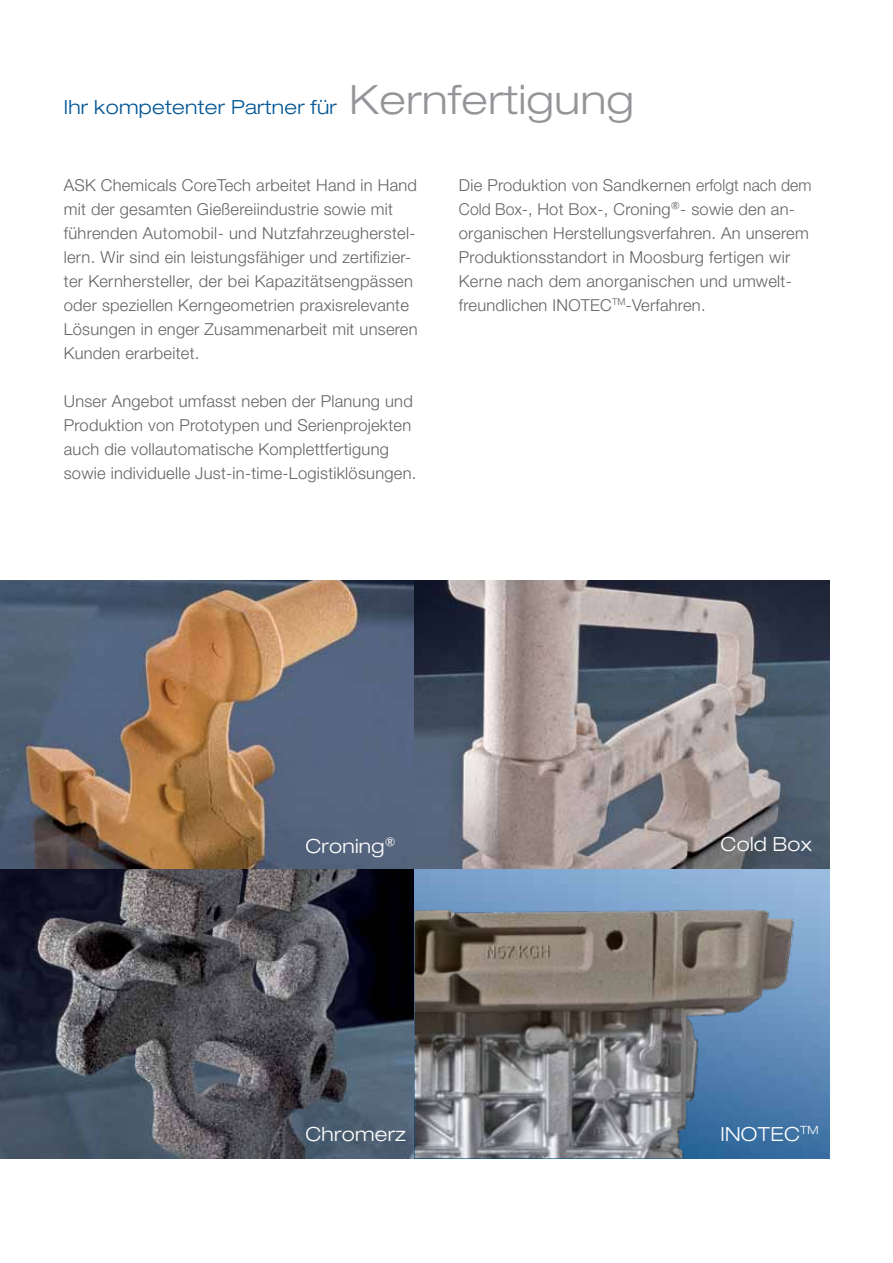
<style>
.page{position:relative;width:893px;height:1263px;background:#fff}
.page>*{position:absolute;margin:0;border:0;box-sizing:border-box;transform-origin:0 0}
.t1{font:300 expanded 19.5px "Helvetica Neue LT Pro";letter-spacing:.015em;color:#005596}
.t2{font:300 expanded 19.5px "Helvetica Neue LT Pro";letter-spacing:.015em;color:#fff}
.t3{font:300 16.5px/24px "Helvetica Neue LT Pro";letter-spacing:.015em;color:#636466}
.s1{font-size:40.5px;color:#939598}
</style>
<div class="page">
<img style="left:0;top:581px;width:829px;height:577px">
<div style="left:415px;top:869px;width:414px;height:289px;background:linear-gradient(to bottom,#9fbfe3,#3b6ea1)"></div>
<img style="left:415px;top:869px;width:382px;height:289px">
<p class="t1" style="left:64px;top:95px;width:572px">Ihr kompetenter Partner für <span class="s1">Kernfertigung</span></p>
<p class="t3" style="left:64px;top:173px;width:355px">ASK Chemicals CoreTech arbeitet Hand in Hand mit der gesamten Gießereiindustrie sowie mit führenden Automobil- und Nutzfahrzeugherstel&shy;lern. Wir sind ein leistungsfähiger und zertifizier&shy;ter Kernhersteller, der bei Kapazitätsengpässen oder speziellen Kerngeometrien praxisrelevante Lösungen in enger Zusammenarbeit mit unseren Kunden erarbeitet.</p>
<p class="t3" style="left:64px;top:389px;width:354px">Unser Angebot umfasst neben der Planung und Produktion von Prototypen und Serienprojekten auch die vollautomatische Komplettfertigung sowie individuelle Just-in-time-Logistiklösungen.</p>
<p class="t3" style="left:459px;top:173px;width:354px">Die Produktion von Sandkernen erfolgt nach dem Cold Box-, Hot Box-, Croning<sup>®</sup>- sowie den an--- organischen Herstellungsverfahren. An unserem Produktionsstandort in Moosburg fertigen wir Kerne nach dem anorganischen und umwelt&shy;freundlichen INOTEC<sup>TM</sup>-Verfahren.</p>
<p class="t2" style="left:305px;top:834px;width:92px">Croning<sup>®</sup></p>
<p class="t2" style="left:305px;top:1121px;width:102px">Chromerz</p>
<p class="t2" style="left:720px;top:832px;width:93px">Cold Box</p>
<p class="t2" style="left:720px;top:1121px;width:100px">INOTEC<sup>TM</sup></p>
</div>
